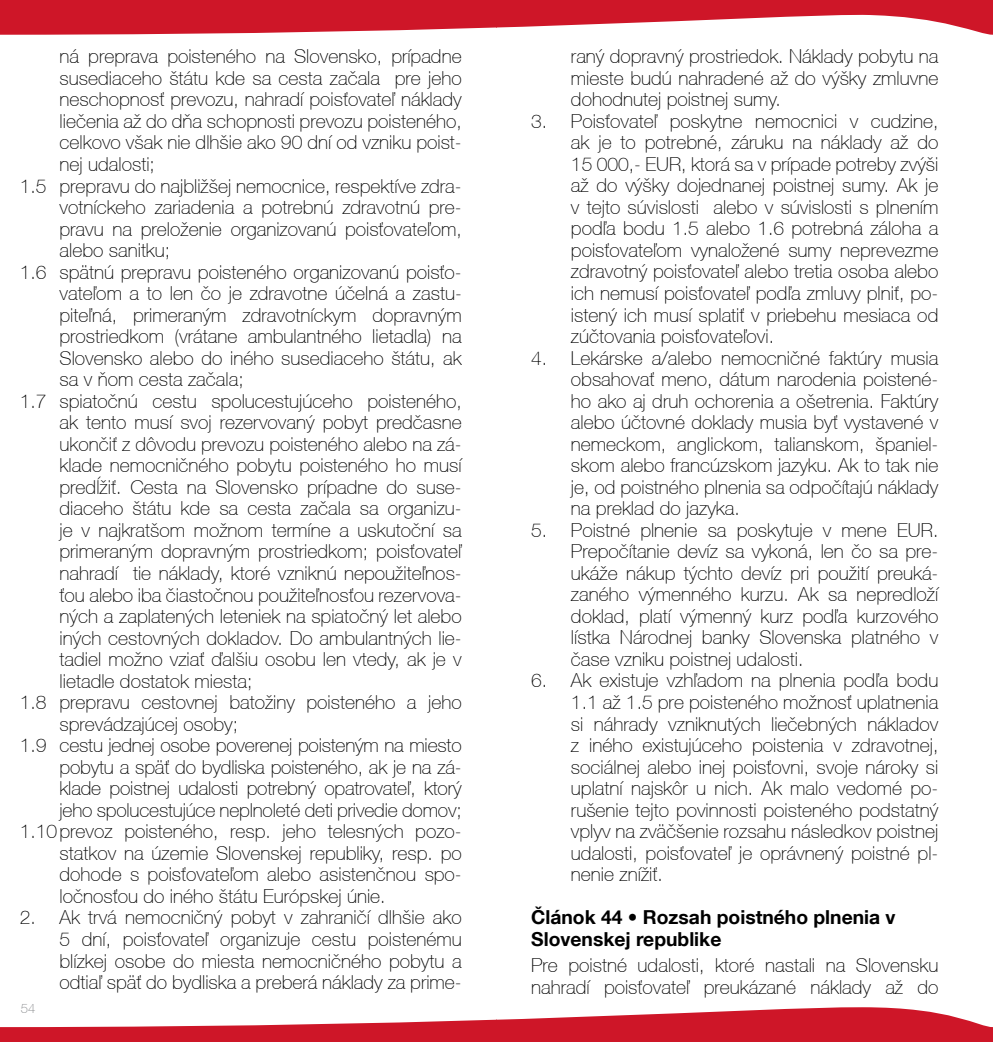
<style>
.page{position:relative;width:993px;height:1042px;background:#fff}
.page>*{position:absolute;margin:0;border:0;box-sizing:border-box;transform-origin:0 0}
.t1{font:100 19.25px/21.5px "Helvetica Neue CE";color:#000;text-align:justify}
.t2{font:700 19.25px/21.5px "Helvetica Neue LT Com";color:#000}
.t3{font:100 13.12px "Helvetica Neue CE";color:#808285}
</style>
<div class="page">
<svg style="left:0;top:0;width:992px;height:35px"></svg>
<svg style="left:0;top:1007px;width:992px;height:35px"></svg>
<p class="t1" style="left:60px;top:46px;width:403px">ná preprava poisteného na Slovensko, prípadne</p>
<p class="t1" style="left:60px;top:68px;width:403px">susediaceho štátu kde sa cesta začala pre jeho</p>
<p class="t1" style="left:60px;top:89px;width:403px">neschopnosť prevozu, nahradí poisťovateľ náklady</p>
<p class="t1" style="left:60px;top:111px;width:403px">liečenia až do dňa schopnosti prevozu poisteného,</p>
<p class="t1" style="left:60px;top:132px;width:403px">celkovo však nie dlhšie ako 90 dní od vzniku poist-</p>
<p class="t1" style="left:60px;top:154px;width:97px">nej udalosti;</p>
<p class="t1" style="left:20px;top:175px;width:443px">1.5 prepravu do najbližšej nemocnice, respektíve zdra-</p>
<p class="t1" style="left:60px;top:197px;width:403px">votníckeho zariadenia a potrebnú zdravotnú pre-</p>
<p class="t1" style="left:60px;top:218px;width:403px">pravu na preloženie organizovanú poisťovateľom,</p>
<p class="t1" style="left:60px;top:240px;width:112px">alebo sanitku;</p>
<p class="t1" style="left:20px;top:261px;width:443px">1.6 spätnú prepravu poisteného organizovanú poisťo-</p>
<p class="t1" style="left:60px;top:283px;width:403px">vateľom a to len čo je zdravotne účelná a zastu-</p>
<p class="t1" style="left:60px;top:304px;width:403px">piteľná, primeraným zdravotníckym dopravným</p>
<p class="t1" style="left:60px;top:326px;width:403px">prostriedkom (vrátane ambulantného lietadla) na</p>
<p class="t1" style="left:60px;top:347px;width:403px">Slovensko alebo do iného susediaceho štátu, ak</p>
<p class="t1" style="left:60px;top:369px;width:185px">sa v ňom cesta začala;</p>
<p class="t1" style="left:20px;top:390px;width:443px">1.7 spiatočnú cestu spolucestujúceho poisteného,</p>
<p class="t1" style="left:60px;top:412px;width:403px">ak tento musí svoj rezervovaný pobyt predčasne</p>
<p class="t1" style="left:60px;top:433px;width:403px">ukončiť z dôvodu prevozu poisteného alebo na zá-</p>
<p class="t1" style="left:60px;top:455px;width:403px">klade nemocničného pobytu poisteného ho musí</p>
<p class="t1" style="left:60px;top:477px;width:403px">predĺžiť. Cesta na Slovensko prípadne do suse-</p>
<p class="t1" style="left:60px;top:498px;width:403px">diaceho štátu kde sa cesta začala sa organizu-</p>
<p class="t1" style="left:60px;top:520px;width:403px">je v najkratšom možnom termíne a uskutoční sa</p>
<p class="t1" style="left:60px;top:541px;width:403px">primeraným dopravným prostriedkom; poisťovateľ</p>
<p class="t1" style="left:60px;top:563px;width:403px">nahradí tie náklady, ktoré vzniknú nepoužiteľnos-</p>
<p class="t1" style="left:60px;top:584px;width:403px">ťou alebo iba čiastočnou použiteľnosťou rezervova-</p>
<p class="t1" style="left:60px;top:606px;width:403px">ných a zaplatených leteniek na spiatočný let alebo</p>
<p class="t1" style="left:60px;top:627px;width:403px">iných cestovných dokladov. Do ambulantných lie-</p>
<p class="t1" style="left:60px;top:649px;width:403px">tadiel možno vziať ďalšiu osobu len vtedy, ak je v</p>
<p class="t1" style="left:60px;top:670px;width:194px">lietadle dostatok miesta;</p>
<p class="t1" style="left:20px;top:692px;width:443px">1.8 prepravu cestovnej batožiny poisteného a jeho</p>
<p class="t1" style="left:60px;top:713px;width:180px">sprevádzajúcej osoby;</p>
<p class="t1" style="left:20px;top:735px;width:443px">1.9 cestu jednej osobe poverenej poisteným na miesto</p>
<p class="t1" style="left:60px;top:756px;width:403px">pobytu a späť do bydliska poisteného, ak je na zá-</p>
<p class="t1" style="left:60px;top:778px;width:403px">klade poistnej udalosti potrebný opatrovateľ, ktorý</p>
<p class="t1" style="left:60px;top:799px;width:403px">jeho spolucestujúce neplnoleté deti privedie domov;</p>
<p class="t1" style="left:20px;top:821px;width:443px">1.10prevoz poisteného, resp. jeho telesných pozo-</p>
<p class="t1" style="left:60px;top:842px;width:403px">statkov na územie Slovenskej republiky, resp. po</p>
<p class="t1" style="left:60px;top:864px;width:403px">dohode s poisťovateľom alebo asistenčnou spo-</p>
<p class="t1" style="left:60px;top:885px;width:327px">ločnosťou do iného štátu Európskej únie.</p>
<p class="t1" style="left:60px;top:907px;width:403px;text-indent:-40px">2. Ak trvá nemocničný pobyt v zahraničí dlhšie ako 5 dní, poisťovateľ organizuje cestu poistenému blízkej osobe do miesta nemocničného pobytu a odtiaľ späť do bydliska a preberá náklady za prime-</p>
<p class="t3" style="left:21px;top:1001px;width:16px">54</p>
<p class="t1" style="left:570px;top:46px;width:369px">raný dopravný prostriedok. Náklady pobytu na mieste budú nahradené až do výšky zmluvne dohodnutej poistnej sumy.</p>
<p class="t1" style="left:570px;top:111px;width:369px;text-indent:-40px">3. Poisťovateľ poskytne nemocnici v cudzine, ak je to potrebné, záruku na náklady až do 15 000,- EUR, ktorá sa v prípade potreby zvýši až do výšky dojednanej poistnej sumy. Ak je v tejto súvislosti alebo v súvislosti s plnením podľa bodu 1.5 alebo 1.6 potrebná záloha a poisťovateľom vynaložené sumy neprevezme zdravotný poisťovateľ alebo tretia osoba alebo ich nemusí poisťovateľ podľa zmluvy plniť, po&shy;istený ich musí splatiť v priebehu mesiaca od zúčtovania poisťovateľovi.</p>
<p class="t1" style="left:570px;top:347px;width:369px;text-indent:-40px">4. Lekárske a/alebo nemocničné faktúry musia obsahovať meno, dátum narodenia poistené&shy;ho ako aj druh ochorenia a ošetrenia. Faktúry alebo účtovné doklady musia byť vystavené v nemeckom, anglickom, talianskom, španiel&shy;skom alebo francúzskom jazyku. Ak to tak nie je, od poistného plnenia sa odpočítajú náklady na preklad do jazyka.</p>
<p class="t1" style="left:570px;top:519px;width:369px;text-indent:-40px">5. Poistné plnenie sa poskytuje v mene EUR.<br>Prepočítanie devíz sa vykoná, len čo sa pre&shy;ukáže nákup týchto devíz pri použití preuká&shy;zaného výmenného kurzu. Ak sa nepredloží doklad, platí výmenný kurz podľa kurzového lístka Národnej banky Slovenska platného v čase vzniku poistnej udalosti.</p>
<p class="t1" style="left:570px;top:670px;width:369px;text-indent:-40px">6. Ak existuje vzhľadom na plnenia podľa bodu 1.1 až 1.5 pre poisteného možnosť uplatnenia si náhrady vzniknutých liečebných nákladov z iného existujúceho poistenia v zdravotnej, sociálnej alebo inej poisťovni, svoje nároky si uplatní najskôr u nich. Ak malo vedomé po&shy;rušenie tejto povinnosti poisteného podstatný vplyv na zväčšenie rozsahu následkov poistnej udalosti, poisťovateľ je oprávnený poistné pl&shy;nenie znížiť.</p>
<p class="t2" style="left:531px;top:906px;width:365px">Článok 44 • Rozsah poistného plnenia v<br>Slovenskej republike</p>
<p class="t1" style="left:531px;top:955px;width:408px">Pre poistné udalosti, ktoré nastali na Slovensku nahradí poisťovateľ preukázané náklady až do</p>
</div>
